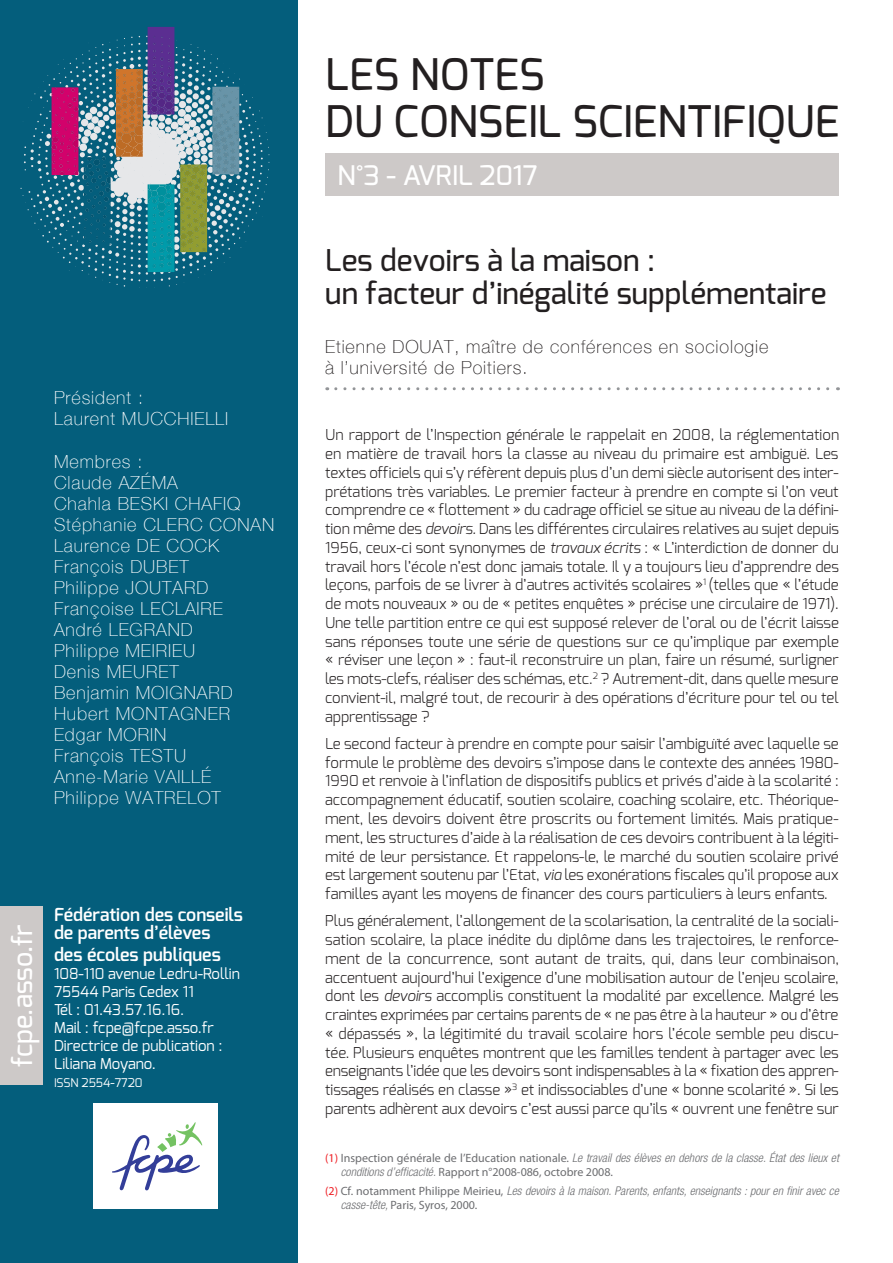
<style>
.page{position:relative;width:893px;height:1263px;background:#fff}
.page>*{position:absolute;margin:0;border:0;box-sizing:border-box;transform-origin:0 0}
.t1{font:500 43.5px/46.5px "Exo";color:#231f20}
.t2{font:500 30px/33px "Exo";color:#231f20}
.t3{font:500 27px "Exo";color:#fff}
.t4{font:100 18px "Helvetica Neue";letter-spacing:.05em;color:#fff}
.t5{font:100 18px/21px "Helvetica Neue";letter-spacing:.05em;color:#231f20}
.t6{font:600 18px/21.6px "Exo";color:#fff}
.Texte{font:300 15px/18.8px "Exo";letter-spacing:-.005em;color:#231f20;text-align:justify}
.t7{font:15px/18px "Exo";color:#fff}
._3_renvois{font:italic 300 condensed 12px/14.4px "Helvetica Neue";color:#6c6d70}
.t8{font:12px "Exo";color:#fff}
.s1{font-style:italic}
.s2{font-family:"Myriad Pro";font-weight:400;font-style:normal;font-stretch:normal;color:#ee1d23}
.s3{font-family:"Myriad Pro";font-weight:400;font-style:normal;font-stretch:normal}
</style>
<div class="page">
<div style="left:0;top:0;width:298px;height:1263px;background:#045e7c"></div>
<div style="left:325px;top:153px;width:514px;height:43px;background:#cdc9c8"></div>
<svg style="left:21px;top:27px;width:249px;height:261px"></svg>
<svg style="left:336px;top:387px;width:502px;height:3px"></svg>
<div style="left:0;top:906px;width:43px;height:179px;background:#cdc9c8"></div>
<div style="left:94px;top:1104px;width:124px;height:105px;background:#fff"></div>
<svg style="left:112px;top:1122px;width:91px;height:69px"></svg>
<p class="t4" style="left:54px;top:384px;width:91px">Président :</p>
<p class="t4" style="left:54px;top:405px;width:176px">Laurent MUCCHIELLI</p>
<p class="t4" style="left:54px;top:448px;width:90px">Membres :</p>
<p class="t4" style="left:54px;top:469px;width:125px">Claude AZÉMA</p>
<p class="t4" style="left:54px;top:490px;width:188px">Chahla BESKI CHAFIQ</p>
<p class="t4" style="left:54px;top:511px;width:222px">Stéphanie CLERC CONAN</p>
<p class="t4" style="left:54px;top:532px;width:167px">Laurence DE COCK</p>
<p class="t4" style="left:54px;top:553px;width:136px">François DUBET</p>
<p class="t4" style="left:54px;top:574px;width:156px">Philippe JOUTARD</p>
<p class="t4" style="left:54px;top:595px;width:170px">Françoise LECLAIRE</p>
<p class="t4" style="left:54px;top:616px;width:140px">André LEGRAND</p>
<p class="t4" style="left:54px;top:637px;width:143px">Philippe MEIRIEU</p>
<p class="t4" style="left:54px;top:658px;width:126px">Denis MEURET</p>
<p class="t4" style="left:54px;top:679px;width:180px">Benjamin MOIGNARD</p>
<p class="t4" style="left:54px;top:700px;width:178px">Hubert MONTAGNER</p>
<p class="t4" style="left:54px;top:721px;width:114px">Edgar MORIN</p>
<p class="t4" style="left:54px;top:742px;width:134px">François TESTU</p>
<p class="t4" style="left:54px;top:763px;width:159px">Anne-Marie VAILLÉ</p>
<p class="t4" style="left:54px;top:784px;width:168px">Philippe WATRELOT</p>
<p class="t3" style="left:5px;top:1067px;width:144px;rotate:-90deg">fcpe.asso.fr</p>
<p class="t6" style="left:54px;top:904px;width:190px">Fédération des conseils</p>
<p class="t6" style="left:54px;top:922px;width:168px">de parents d’élèves des écoles publiques</p>
<p class="t7" style="left:54px;top:964px;width:187px">108-110 avenue Ledru-Rollin</p>
<p class="t7" style="left:54px;top:982px;width:141px">75544 Paris Cedex 11<br>Tél : 01.43.57.16.16.</p>
<p class="t7" style="left:54px;top:1018px;width:161px">Mail : fcpe@fcpe.asso.fr</p>
<p class="t7" style="left:54px;top:1036px;width:170px">Directrice de publication :<br>Liliana Moyano.</p>
<p class="t8" style="left:54px;top:1075px;width:90px">ISSN 2554-7720</p>
<p class="t1" style="left:325px;top:51px;width:516px">LES NOTES<br>DU CONSEIL SCIENTIFIQUE</p>
<p class="t3" style="left:337px;top:158px;width:202px">N°3 - AVRIL 2017</p>
<p class="t2" style="left:325px;top:243px;width:503px">Les devoirs à la maison :<br>un facteur d’inégalité supplémentaire</p>
<p class="t5" style="left:325px;top:336px;width:445px">Etienne DOUAT, maître de conférences en sociologie à l’université de Poitiers.</p>
<p class="Texte" style="left:325px;top:426px;width:516px">Un rapport de l’Inspection générale le rappelait en 2008, la réglementation en matière de travail hors la classe au niveau du primaire est ambiguë. Les textes officiels qui s’y réfèrent depuis plus d’un demi siècle autorisent des inter&shy;prétations très variables. Le premier facteur à prendre en compte si l’on veut comprendre ce « flottement » du cadrage officiel se situe au niveau de la défini&shy;tion même des <span class="s1">devoirs.</span> Dans les différentes circulaires relatives au sujet depuis 1956, ceux-ci sont synonymes de <span class="s1">travaux écrits</span> : « L’interdiction de donner du travail hors l’école n’est donc jamais totale. Il y a toujours lieu d’apprendre des leçons, parfois de se livrer à d’autres activités scolaires »<sup>1</sup> (telles que « l’étude de mots nouveaux » ou de « petites enquêtes » précise une circulaire de 1971).<br>Une telle partition entre ce qui est supposé relever de l’oral ou de l’écrit laisse sans réponses toute une série de questions sur ce qu’implique par exemple « réviser une leçon » : faut-il reconstruire un plan, faire un résumé, surligner les mots-clefs, réaliser des schémas, etc.<sup>2</sup> ? Autrement-dit, dans quelle mesure convient-il, malgré tout, de recourir à des opérations d’écriture pour tel ou tel apprentissage ?</p>
<p class="Texte" style="left:325px;top:734px;width:515px">Le second facteur à prendre en compte pour saisir l’ambiguïté avec laquelle se formule le problème des devoirs s’impose dans le contexte des années 1980- 1990 et renvoie à l’inflation de dispositifs publics et privés d’aide à la scolarité : accompagnement éducatif, soutien scolaire, coaching scolaire, etc. Théorique&shy;ment, les devoirs doivent être proscrits ou fortement limités. Mais pratique&shy;ment, les structures d’aide à la réalisation de ces devoirs contribuent à la légiti&shy;mité de leur persistance. Et rappelons-le, le marché du soutien scolaire privé est largement soutenu par l’Etat, <span class="s1">via</span> les exonérations fiscales qu’il propose aux familles ayant les moyens de financer des cours particuliers à leurs enfants.</p>
<p class="Texte" style="left:325px;top:911px;width:515px">Plus généralement, l’allongement de la scolarisation, la centralité de la sociali&shy;sation scolaire, la place inédite du diplôme dans les trajectoires, le renforce&shy;ment de la concurrence, sont autant de traits, qui, dans leur combinaison, accentuent aujourd’hui l’exigence d’une mobilisation autour de l’enjeu scolaire, dont les <span class="s1">devoirs</span> accomplis constituent la modalité par excellence. Malgré les craintes exprimées par certains parents de « ne pas être à la hauteur » ou d’être « dépassés », la légitimité du travail scolaire hors l’école semble peu discu&shy;tée. Plusieurs enquêtes montrent que les familles tendent à partager avec les enseignants l’idée que les devoirs sont indispensables à la « fixation des appren&shy;tissages réalisés en classe »<sup>3</sup> et indissociables d’une « bonne scolarité ». Si les parents adhèrent aux devoirs c’est aussi parce qu’ils « ouvrent une fenêtre sur</p>
<p class="_3_renvois" style="left:341px;top:1150px;width:500px;text-indent:-16px"><span class="s2">(1)</span> <span class="s3">Inspection générale de l’Education nationale.</span> Le travail des élèves en dehors de la classe. État des lieux et conditions d’efficacité. <span class="s3">Rapport n°2008-086, octobre 2008.</span></p>
<p class="_3_renvois" style="left:341px;top:1183px;width:500px;text-indent:-16px"><span class="s2">(2)</span> <span class="s3">Cf. notamment Philippe Meirieu,</span> Les devoirs à la maison. Parents, enfants, enseignants : pour en finir avec ce casse-tête, <span class="s3">Paris, Syros, 2000.</span></p>
</div>
